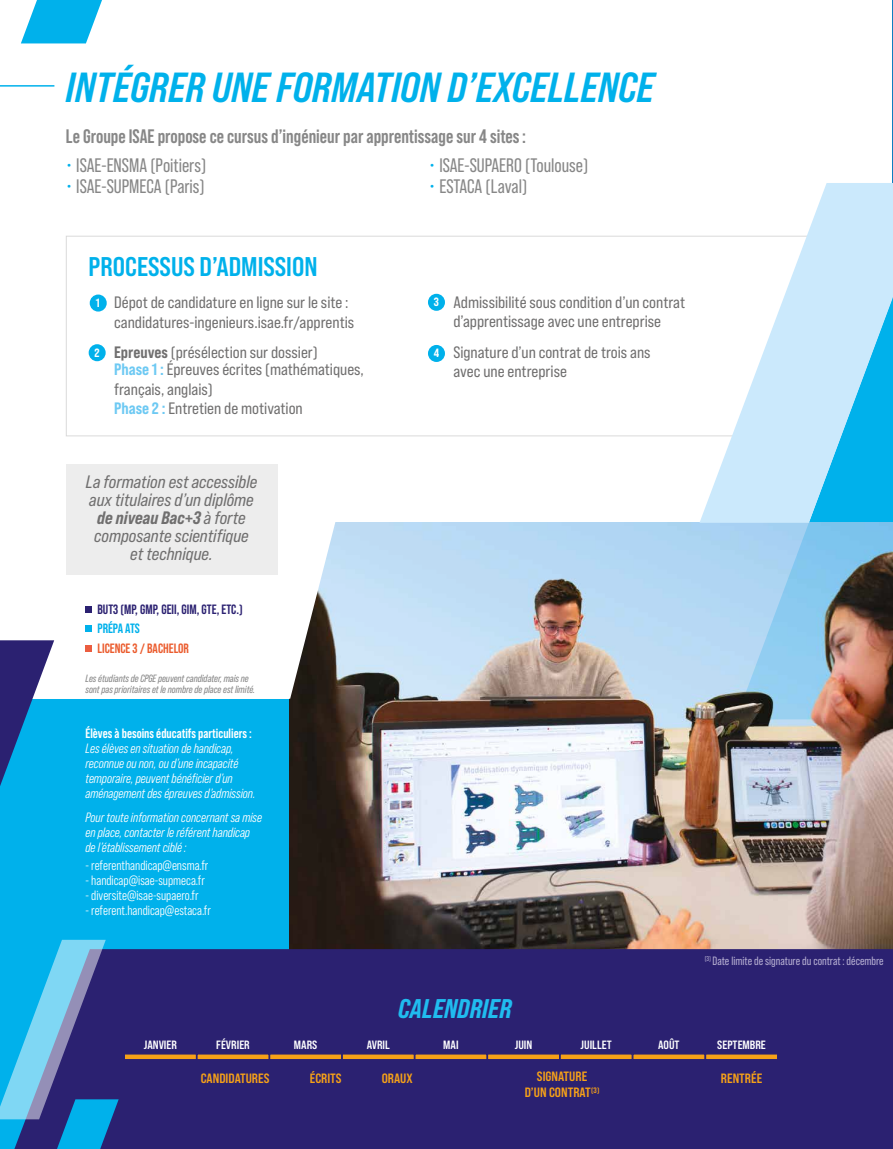
<style>
.page{position:relative;width:893px;height:1149px;background:#fff}
.page>*{position:absolute;margin:0;border:0;box-sizing:border-box;transform-origin:0 0}
.t1{font:42px "Bebas Neue Pro Sm E Bd It";color:#00b1eb}
.t2{font:27px "Bebas Neue Pro Sm E Bd";color:#00b1eb}
.t3{font:27px "Bebas Neue Pro Sm E Eb It";color:#20bcef}
.t4{font:19.5px "Bebas Neue Pro";color:#878787}
.t5{font:700 19.5px "Bebas Neue Pro";color:#878787}
.t6{font:18px/18px "Bebas Neue Pro Sm E It";color:#706f6f}
.t7{font:18px "Bebas Neue Pro Sm E Eb It";color:#706f6f}
.t8{font:16.5px/19.5px "Bebas Neue Pro Sm E Rg";color:#706f6f}
.t9{font:italic 13.5px/15px "Bebas Neue Pro Middle";color:#fff}
.t10{font:13.5px "Bebas Neue Pro Middle";color:#fff}
.t11{font:13.5px/16.2px "Bebas Neue Pro Sm E Bd";color:#f6a118;text-align:center}
.t12{font:700 13.5px "Bebas Neue Pro";color:#fff}
.t13{font:700 13.5px "Bebas Neue Pro";color:#2b2171}
.t14{font:700 13.5px "Bebas Neue Pro";color:#eb5c2e}
.t15{font:700 13.5px "Bebas Neue Pro";color:#00b1eb}
.t16{font:12px "Bebas Neue Pro Sm E Bd";color:#fff}
.t17{font:12px "Bebas Neue Pro";color:#b5aed1}
.t18{font:italic 10.5px/11.2px "Bebas Neue Pro";color:#878787}
.s1{font-size:22.5px;color:#00b1eb}
.s2{font-family:"Bebas Neue Pro Sm E Eb";font-size:12px;color:#fff}
.s3{font-family:"Bebas Neue Pro Sm E Eb"}
.s4{font-family:"Bebas Neue Pro Sm E Eb";color:#6dc9f3}
.s5{font-family:"Bebas Neue Pro Sm E It"}
</style>
<div class="page">
<div style="left:0;top:698px;width:290px;height:250px;background:#00b1eb"></div>
<img style="left:290px;top:522px;width:602px;height:426px">
<svg style="left:54px;top:474px;width:294px;height:224px"></svg>
<hr style="left:0;top:85px;width:54px;height:2px;background:#00b1eb">
<div style="left:66px;top:463px;width:211px;height:111px;background:#ededed"></div>
<div style="left:119px;top:948px;width:773px;height:200px;background:#2b2171"></div>
<hr style="left:892px;top:0;width:1px;height:1148px;background:#2b2171">
<div style="left:85px;top:605px;width:7px;height:7px;background:#2b2171"></div>
<div style="left:85px;top:625px;width:7px;height:6px;background:#00b1eb"></div>
<div style="left:85px;top:644px;width:7px;height:7px;background:#eb5d40"></div>
<svg style="left:66px;top:235px;width:633px;height:201px"></svg>
<div style="left:167px;top:1069px;width:133px;height:20px;background:#2b2171"></div>
<div style="left:295px;top:1069px;width:62px;height:23px;background:#2b2171"></div>
<div style="left:705px;top:1069px;width:73px;height:23px;background:#2b2171"></div>
<div style="left:359px;top:1069px;width:77px;height:22px;background:#2b2171"></div>
<svg style="left:124px;top:1053px;width:72px;height:6px"></svg>
<svg style="left:196px;top:1053px;width:73px;height:6px"></svg>
<svg style="left:269px;top:1053px;width:73px;height:6px"></svg>
<svg style="left:342px;top:1053px;width:72px;height:6px"></svg>
<svg style="left:414px;top:1053px;width:73px;height:6px"></svg>
<svg style="left:487px;top:1053px;width:73px;height:6px"></svg>
<svg style="left:560px;top:1053px;width:72px;height:6px"></svg>
<svg style="left:632px;top:1053px;width:73px;height:6px"></svg>
<svg style="left:705px;top:1053px;width:73px;height:6px"></svg>
<div style="left:491px;top:1067px;width:142px;height:39px;background:#2b2171"></div>
<svg style="left:21px;top:0;width:81px;height:43px"></svg>
<svg style="left:892px;top:915px;width:1px;height:34px"></svg>
<svg style="left:0;top:939px;width:119px;height:209px;background:#3982bc"></svg>
<svg style="left:892px;top:0;width:1px;height:183px"></svg>
<svg style="left:699px;top:183px;width:194px;height:339px;fill:#cbe9fc"></svg>
<svg style="left:0;top:640px;width:54px;height:146px;background:#2a6faf"></svg>
<h1 class="t1" style="left:66px;top:62px;width:590px">INTÉGRER UNE FORMATION D’EXCELLENCE</h1>
<p class="t5" style="left:66px;top:125px;width:461px">Le Groupe ISAE propose ce cursus d’ingénieur par apprentissage sur 4 sites:</p>
<p class="t4" style="left:66px;top:155px;width:142px"><span class="s1">•</span> ISAE-ENSMA (Poitiers)</p>
<p class="t4" style="left:429px;top:155px;width:161px"><span class="s1">•</span> ISAE-SUPAERO (Toulouse)</p>
<p class="t4" style="left:66px;top:176px;width:140px"><span class="s1">•</span> ISAE-SUPMECA (Paris)</p>
<p class="t4" style="left:429px;top:176px;width:100px"><span class="s1">•</span> ESTACA (Laval)</p>
<h2 class="t2" style="left:89px;top:250px;width:230px">PROCESSUS D’ADMISSION</h2>
<p class="t8" style="left:114px;top:292px;width:242px;text-indent:-18px"><span class="s2">1</span> Dépot de candidature en ligne sur le site : candidatures-ingenieurs.isae.fr/apprentis</p>
<p class="t8" style="left:114px;top:343px;width:251px;line-height:17.2px;text-indent:-20px"><span class="s2">2</span> <span class="s3">Epreuves</span> (présélection sur dossier)<br><span class="s4">Phase 1 :</span> Épreuves écrites (mathématiques,</p>
<p class="t8" style="left:114px;top:379px;width:190px">français, anglais)<br><span class="s4">Phase 2 :</span> Entretien de motivation</p>
<p class="t6" style="left:86px;top:472px;width:173px">La formation est accessible aux titulaires d’un diplôme</p>
<p class="t7" style="left:97px;top:507px;width:150px">de niveau Bac+3 <span class="s5">à forte</span></p>
<p class="t6" style="left:94px;top:526px;width:156px;text-align:center">composante scientifique et technique.</p>
<p class="t13" style="left:97px;top:601px;width:147px">BUT3 (MP, GMP, GEII, GIM, GTE, ETC.)</p>
<p class="t15" style="left:97px;top:620px;width:44px">PRÉPA ATS</p>
<p class="t14" style="left:97px;top:640px;width:93px">LICENCE 3 / BACHELOR</p>
<p class="t18" style="left:85px;top:672px;width:171px">Les étudiants de CPGE peuvent candidater, mais ne sont pas prioritaires et le nombre de place est limité.</p>
<p class="t12" style="left:85px;top:725px;width:168px">Élèves à besoins éducatifs particuliers :</p>
<p class="t9" style="left:85px;top:740px;width:171px">Les élèves en situation de handicap, reconnue ou non, ou d’une incapacité temporaire, peuvent bénéficier d’un aménagement des épreuves d’admission.</p>
<p class="t9" style="left:85px;top:809px;width:178px">Pour toute information concernant sa mise en place, contacter le référent handicap de l’établissement ciblé :</p>
<p class="t10" style="left:85px;top:857px;width:125px">- referenthandicap@ensma.fr</p>
<p class="t10" style="left:85px;top:872px;width:121px">- handicap@isae-supmeca.fr</p>
<p class="t10" style="left:85px;top:887px;width:115px">- diversite@isae-supaero.fr</p>
<p class="t10" style="left:85px;top:902px;width:127px">- referent.handicap@estaca.fr</p>
<p class="t8" style="left:434px;top:291px;width:253px;text-align:center"><span class="s2">3</span> Admissibilité sous condition d’un contrat d’apprentissage avec une entreprise</p>
<p class="t8" style="left:453px;top:342px;width:199px;text-indent:-20px"><span class="s2">4</span> Signature d’un contrat de trois ans avec une entreprise</p>
<h2 class="t3" style="left:398px;top:992px;width:115px">CALENDRIER</h2>
<p class="t17" style="left:705px;top:953px;width:180px"><sup>(3)</sup> Date limite de signature du contrat : décembre</p>
<p class="t16" style="left:144px;top:1037px;width:35px">JANVIER</p>
<p class="t16" style="left:216px;top:1037px;width:35px">FÉVRIER</p>
<p class="t16" style="left:294px;top:1037px;width:25px">MARS</p>
<p class="t16" style="left:367px;top:1037px;width:25px">AVRIL</p>
<p class="t16" style="left:443px;top:1037px;width:17px">MAI</p>
<p class="t16" style="left:515px;top:1037px;width:19px">JUIN</p>
<p class="t16" style="left:581px;top:1037px;width:33px">JUILLET</p>
<p class="t16" style="left:658px;top:1037px;width:23px">AOÛT</p>
<p class="t16" style="left:717px;top:1037px;width:50px">SEPTEMBRE</p>
<p class="t11" style="left:525px;top:1067px;width:76px">SIGNATURE<br>D’UN CONTRAT<sup>(3)</sup></p>
<p class="t11" style="left:201px;top:1069px;width:70px">CANDIDATURES</p>
<p class="t11" style="left:310px;top:1069px;width:33px">ÉCRITS</p>
<p class="t11" style="left:382px;top:1069px;width:32px">ORAUX</p>
<p class="t11" style="left:721px;top:1069px;width:43px">RENTRÉE</p>
</div>
